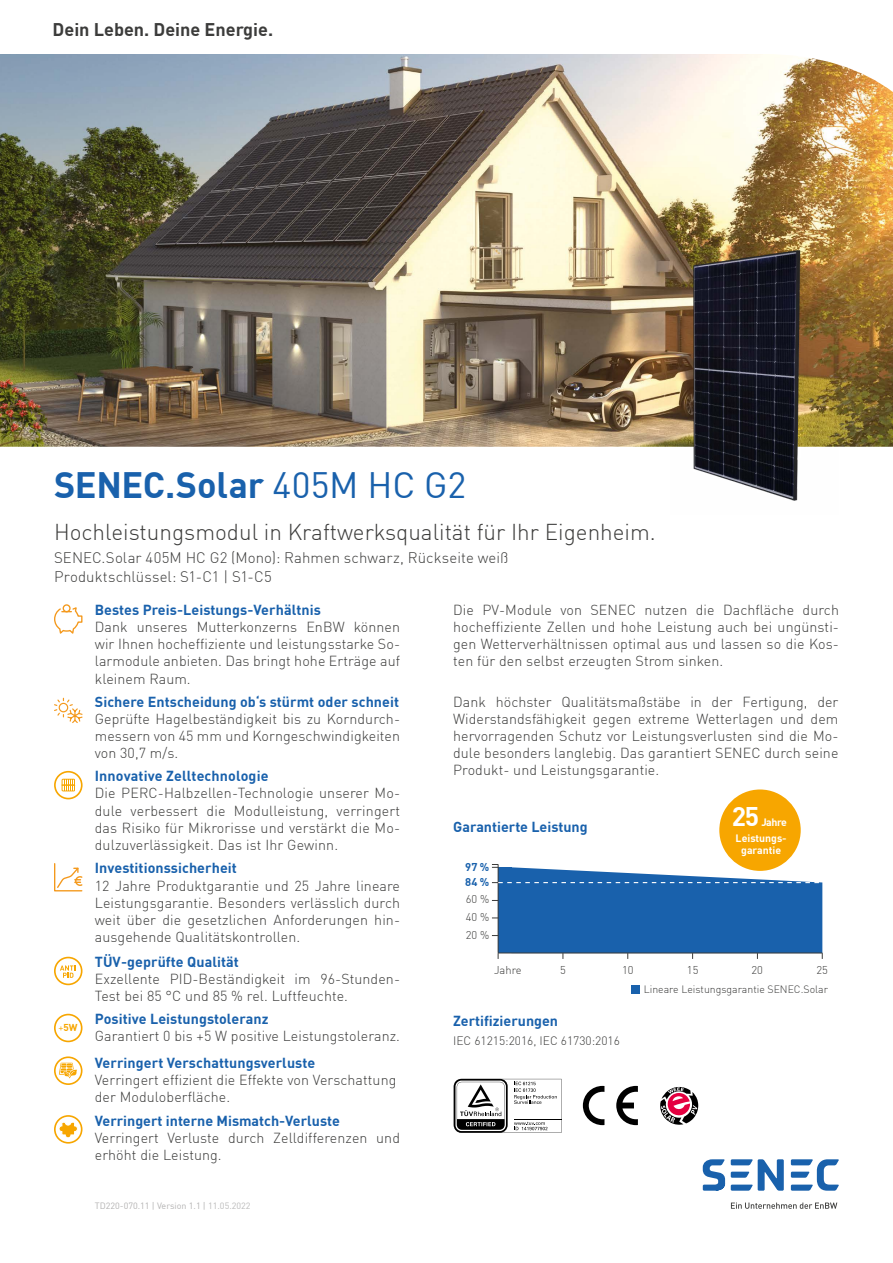
<style>
.page{position:relative;width:893px;height:1263px;background:#fff}
.page>*{position:absolute;margin:0;border:0;box-sizing:border-box;transform-origin:0 0}
.t1{font:700 36px "En BWDIN Pro";letter-spacing:-.005em;color:#1961ac}
.t2{font:700 26.4px "En BWDIN Pro";color:#fff}
.t3{font:300 22.5px "En BWDIN Pro";color:#3c3c3b}
.t4{font:700 18px "En BWDIN Pro";color:#3c3c3b}
.t5{font:300 15px "En BWDIN Pro";letter-spacing:.005em;color:#3c3c3b}
.t6{font:300 14.25px/17.1px "En BWDIN Pro";letter-spacing:.005em;color:#3c3c3b;text-align:justify}
.t7{font:700 14.25px "En BWDIN Pro";letter-spacing:.005em;color:#1961ac}
.t8{font:300 12px "En BWDIN Pro";color:#3c3c3b}
.t9{font:300 11.1px "En BWDIN Pro";color:#3c3c3b}
.t10{font:700 11.1px "En BWDIN Pro";color:#1961ac}
.t11{font:300 10.5px "En BWDIN Pro";color:#3c3c3b}
.t12{font:700 10.5px/15.6px "En BWDIN Pro";color:#fff;text-align:right}
.t13{font:700 9.75px "En BWDIN Pro";color:#f7a600}
.t14{font:9px "En BWDIN Pro";color:#b3b2b2}
.s1{font-weight:400}
.s2{color:#bababa}
</style>
<div class="page">
<svg style="left:731px;top:1159px;width:53px;height:32px"></svg>
<svg style="left:791px;top:1159px;width:48px;height:32px"></svg>
<svg style="left:703px;top:1159px;width:22px;height:32px"></svg>
<svg style="left:731px;top:1202px;width:106px;height:7px"></svg>
<img style="left:0;top:54px;width:893px;height:393px">
<img style="left:670px;top:236px;width:169px;height:265px">
<svg style="left:54px;top:604px;width:28px;height:30px"></svg>
<svg style="left:54px;top:698px;width:29px;height:25px"></svg>
<svg style="left:54px;top:863px;width:28px;height:28px"></svg>
<svg style="left:54px;top:957px;width:29px;height:28px"></svg>
<svg style="left:54px;top:1014px;width:29px;height:28px"></svg>
<svg style="left:54px;top:771px;width:29px;height:28px"></svg>
<svg style="left:54px;top:1057px;width:29px;height:28px"></svg>
<svg style="left:54px;top:1115px;width:29px;height:28px"></svg>
<div style="left:631px;top:985px;width:8px;height:8px;background:#1961ac"></div>
<svg style="left:492px;top:864px;width:331px;height:95px"></svg>
<div style="left:719px;top:789px;width:82px;height:82px;background:#f7a600;border-radius:50%"></div>
<svg style="left:583px;top:1086px;width:21px;height:39px"></svg>
<svg style="left:616px;top:1086px;width:22px;height:39px"></svg>
<svg style="left:660px;top:1087px;width:38px;height:38px"></svg>
<svg style="left:454px;top:1079px;width:107px;height:54px"></svg>
<p class="t4" style="left:53px;top:14px;width:222px">Dein Leben. Deine Energie.</p>
<h1 class="t1" style="left:54px;top:455px;width:414px">SENEC.Solar <span class="s1">405M HC G2</span></h1>
<h3 class="t3" style="left:54px;top:515px;width:603px">Hochleistungsmodul in Kraftwerksqualität für Ihr Eigenheim.</h3>
<p class="t5" style="left:54px;top:546px;width:456px">SENEC.Solar 405M HC G2 (Mono): Rahmen schwarz, Rückseite weiß</p>
<p class="t5" style="left:54px;top:565px;width:219px">Produktschlüssel: S1-C1 | S1-C5</p>
<p class="t7" style="left:95px;top:598px;width:228px">Bestes Preis-Leistungs-Verhältnis</p>
<p class="t6" style="left:95px;top:617px;width:307px">Dank unseres Mutterkonzerns EnBW können wir Ihnen hocheffiziente und leistungsstarke So&shy;larmodule anbieten. Das bringt hohe Erträge auf kleinem Raum.</p>
<p class="t7" style="left:95px;top:689px;width:306px">Sichere Entscheidung ob‘s stürmt oder schneit</p>
<p class="t6" style="left:95px;top:709px;width:307px">Geprüfte Hagelbeständigkeit bis zu Korndurch&shy;messern von 45 mm und Korngeschwindigkeiten von 30,7 m/s.</p>
<p class="t13" style="left:58px;top:1020px;width:21px"><span class="s1">+</span>5W</p>
<p class="t7" style="left:95px;top:764px;width:175px">Innovative Zelltechnologie</p>
<p class="t6" style="left:95px;top:783px;width:307px">Die PERC-Halbzellen-Technologie unserer Mo&shy;dule verbessert die Modulleistung, verringert das Risiko für Mikrorisse und verstärkt die Mo&shy;dulzuverlässigkeit. Das ist Ihr Gewinn.</p>
<p class="t7" style="left:95px;top:856px;width:144px">Investitionssicherheit</p>
<p class="t6" style="left:95px;top:875px;width:307px">12 Jahre Produktgarantie und 25 Jahre lineare Leistungsgarantie. Besonders verlässlich durch weit über die gesetzlichen Anforderungen hin&shy;ausgehende Qualitätskontrollen.</p>
<p class="t7" style="left:95px;top:950px;width:146px">TÜV-geprüfte Qualität</p>
<p class="t6" style="left:95px;top:969px;width:307px">Exzellente PID-Beständigkeit im 96-Stunden-<br>Test bei 85 °C und 85 % rel. Luftfeuchte.</p>
<p class="t7" style="left:95px;top:1007px;width:175px">Positive Leistungstoleranz</p>
<p class="t6" style="left:95px;top:1026px;width:307px">Garantiert 0 bis +5 W positive Leistungstoleranz.</p>
<p class="t7" style="left:95px;top:1050px;width:222px">Verringert Verschattungsverluste</p>
<p class="t6" style="left:95px;top:1070px;width:303px">Verringert effizient die Effekte von Verschattung der Moduloberfläche.</p>
<p class="t7" style="left:95px;top:1109px;width:246px">Verringert interne Mismatch-Verluste</p>
<p class="t6" style="left:95px;top:1128px;width:307px">Verringert Verluste durch Zelldifferenzen und erhöht die Leistung.</p>
<p class="t14" style="left:95px;top:1198px;width:157px">TD220-070.11 | Version 1.1 | <span class="s2">11.05.2022</span></p>
<p class="t6" style="left:453px;top:600px;width:387px">Die PV-Module von SENEC nutzen die Dachfläche durch hocheffiziente Zellen und hohe Leistung auch bei ungünsti&shy;gen Wetterverhältnissen optimal aus und lassen so die Kos&shy;ten für den selbst erzeugten Strom sinken.</p>
<p class="t6" style="left:453px;top:692px;width:387px">Dank höchster Qualitätsmaßstäbe in der Fertigung, der Widerstandsfähigkeit gegen extreme Wetterlagen und dem hervorragenden Schutz vor Leistungsverlusten sind die Mo&shy;dule besonders langlebig. Das garantiert SENEC durch seine Produkt- und Leistungsgarantie.</p>
<p class="t7" style="left:453px;top:815px;width:136px">Garantierte Leistung</p>
<p class="t10" style="left:465px;top:857px;width:26px">97 %</p>
<p class="t10" style="left:465px;top:873px;width:26px">84 %</p>
<p class="t9" style="left:466px;top:891px;width:25px">60 %</p>
<p class="t9" style="left:466px;top:909px;width:25px">40 %</p>
<p class="t9" style="left:466px;top:926px;width:25px">20 %</p>
<h2 class="t2" style="left:732px;top:794px;width:29px">25</h2>
<p class="t12" style="left:736px;top:813px;width:53px">Jahre<br>Leistungs-</p>
<p class="t12" style="left:741px;top:841px;width:42px">garantie</p>
<p class="t9" style="left:494px;top:961px;width:29px">Jahre</p>
<p class="t9" style="left:560px;top:961px;width:7px">5</p>
<p class="t9" style="left:622px;top:961px;width:13px">10</p>
<p class="t9" style="left:687px;top:961px;width:13px">15</p>
<p class="t9" style="left:752px;top:961px;width:13px">20</p>
<p class="t9" style="left:816px;top:961px;width:13px">25</p>
<p class="t7" style="left:453px;top:1009px;width:106px">Zertifizierungen</p>
<p class="t8" style="left:453px;top:1031px;width:168px">IEC 61215:2016, IEC 61730:2016</p>
<p class="t11" style="left:644px;top:981px;width:186px">Lineare Leistungsgarantie SENEC.Solar</p>
</div>
